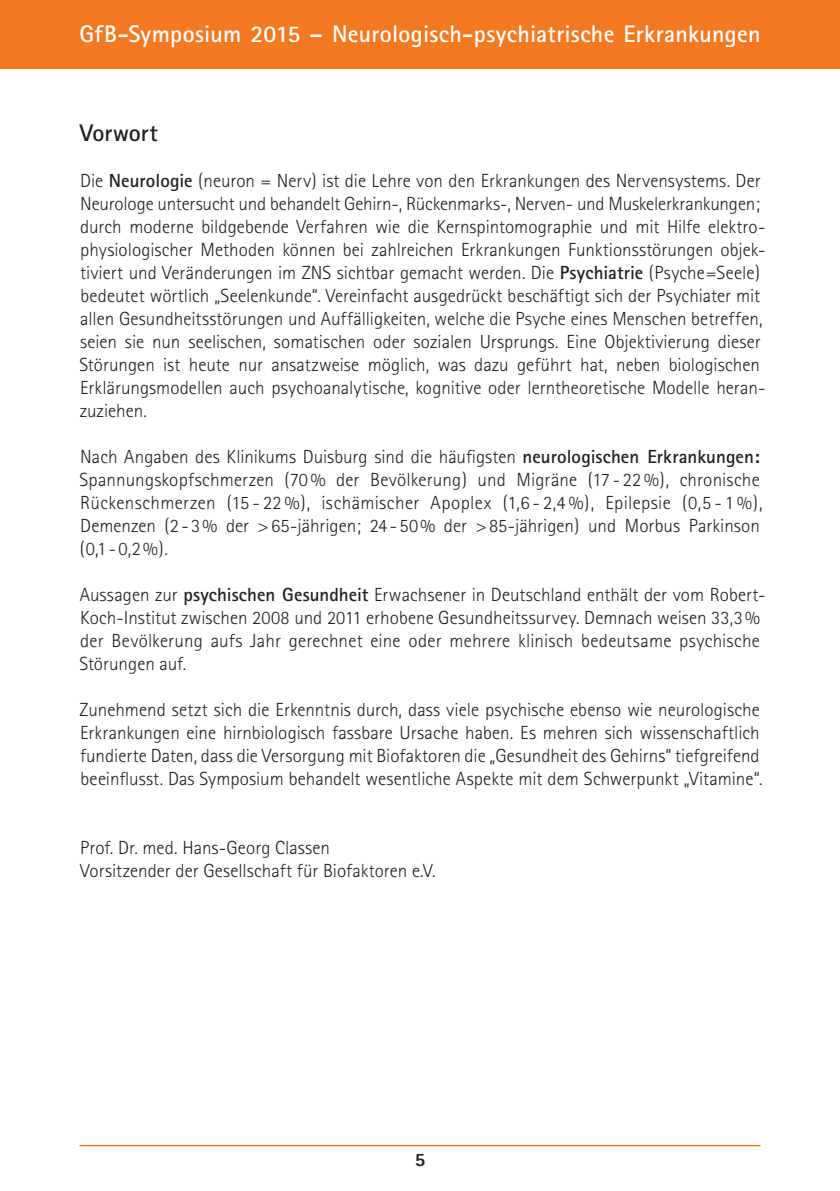
<style>
.page{position:relative;width:840px;height:1191px;background:#fff}
.page>*{position:absolute;margin:0;border:0;box-sizing:border-box;transform-origin:0 0}
.t1{font:700 24px "Rotis Sans Serif";letter-spacing:.01em;color:#fff}
.t2{font:700 24px "Rotis Sans Serif";color:#231f20}
.t3{font:300 19px/23px "Rotis Sans Serif";color:#231f20}
.t4{font:800 19px "Rotis Sans Serif";color:#231f20}
.s1{font-weight:700}
</style>
<div class="page">
<div style="left:0;top:0;width:839px;height:68px;background:#f47921"></div>
<hr style="left:79px;top:1144px;width:681px;height:2px;background:#f47921">
<p class="t1" style="left:79px;top:18px;width:682px">GfB-Symposium 2015 – Neurologisch-psychiatrische Erkrankungen</p>
<p class="t2" style="left:80px;top:118px;width:80px">Vorwort</p>
<p class="t3" style="left:79px;top:169px;width:687px">Die <span class="s1">Neurologie</span> (neuron = Nerv) ist die Lehre von den Erkrankungen des Nervensystems. Der Neurologe untersucht und behandelt Gehirn-, Rückenmarks-, Nerven- und Muskelerkrankungen; durch moderne bildgebende Verfahren wie die Kernspintomographie und mit Hilfe elektro&shy;physiologischer Methoden können bei zahlreichen Erkrankungen Funktionsstörungen objek&shy;tiviert und Veränderungen im ZNS sichtbar gemacht werden. Die <span class="s1">Psychiatrie</span> (Psyche=Seele) bedeutet wörtlich „Seelenkunde“. Vereinfacht ausgedrückt beschäftigt sich der Psychiater mit allen Gesundheitsstörungen und Auffälligkeiten, welche die Psyche eines Menschen betreffen, seien sie nun seelischen, somatischen oder sozialen Ursprungs. Eine Objektivierung dieser Störungen ist heute nur ansatzweise möglich, was dazu geführt hat, neben biologischen Erklärungsmodellen auch psychoanalytische, kognitive oder lerntheoretische Modelle heran&shy;zuziehen.</p>
<p class="t3" style="left:79px;top:445px;width:684px">Nach Angaben des Klinikums Duisburg sind die häufigsten <span class="s1">neurologischen Erkrankungen:<br></span>Spannungskopfschmerzen (70% der Bevölkerung) und Migräne (17 - 22%), chronische Rückenschmerzen (15 - 22 %), ischämischer Apoplex (1,6 - 2,4 %), Epilepsie (0,5 - 1 %), Demenzen (2 - 3% der &gt;65-jährigen; 24 - 50% der &gt;85-jährigen) und Morbus Parkinson (0,1-0,2%).</p>
<p class="t3" style="left:79px;top:583px;width:687px">Aussagen zur <span class="s1">psychischen Gesundheit</span> Erwachsener in Deutschland enthält der vom Robert-Koch-Institut zwischen 2008 und 2011 erhobene Gesundheitssurvey. Demnach weisen 33,3% der Bevölkerung aufs Jahr gerechnet eine oder mehrere klinisch bedeutsame psychische Störungen auf.</p>
<p class="t3" style="left:79px;top:698px;width:684px">Zunehmend setzt sich die Erkenntnis durch, dass viele psychische ebenso wie neurologische Erkrankungen eine hirnbiologisch fassbare Ursache haben. Es mehren sich wissenschaftlich fundierte Daten, dass die Versorgung mit Biofaktoren die „Gesundheit des Gehirns“ tiefgreifend beeinflusst. Das Symposium behandelt wesentliche Aspekte mit dem Schwerpunkt „Vitamine“.</p>
<p class="t3" style="left:80px;top:836px;width:357px">Prof. Dr. med. Hans-Georg Classen<br>Vorsitzender der Gesellschaft für Biofaktoren e.V.</p>
<p class="t4" style="left:414px;top:1147px;width:12px">5</p>
</div>
